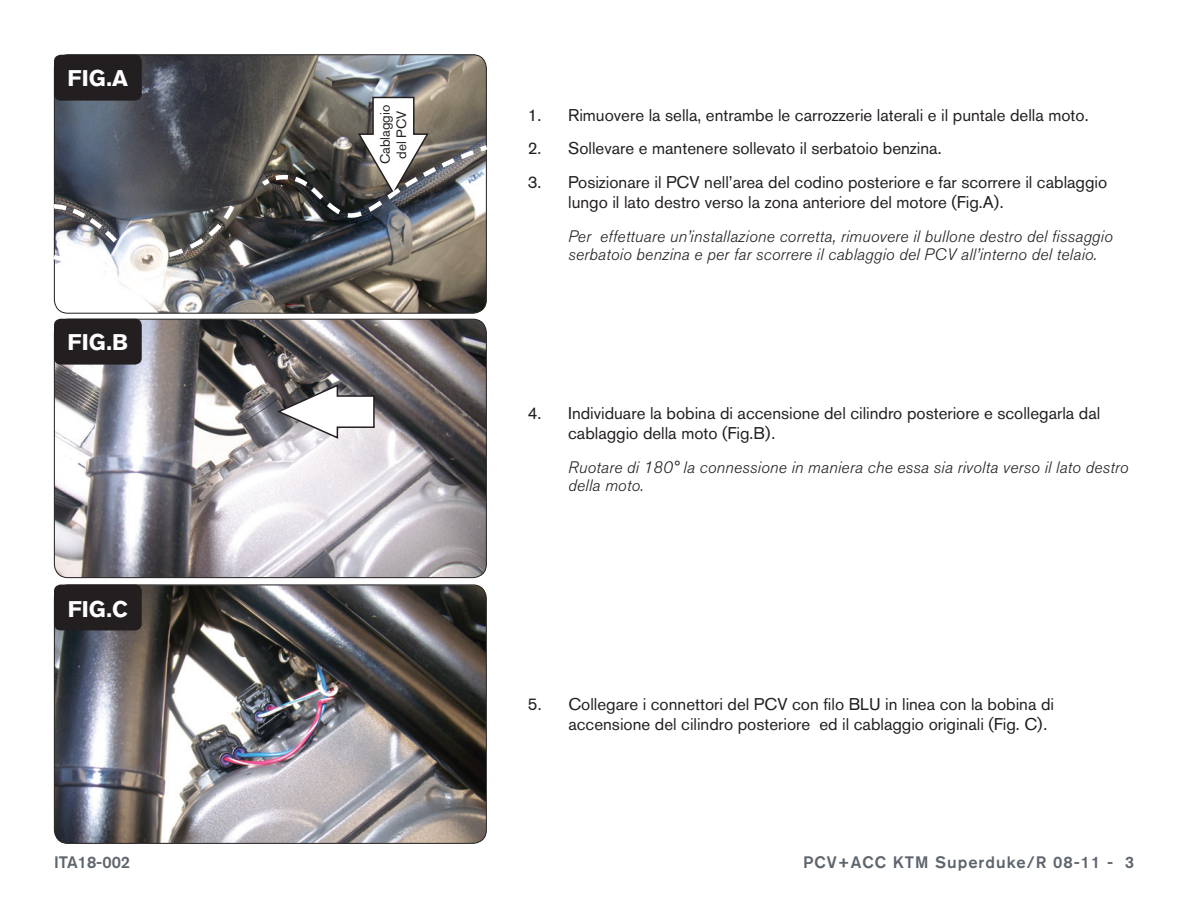
<style>
.page{position:relative;width:1188px;height:918px;background:#fff}
.page>*{position:absolute;margin:0;border:0;box-sizing:border-box;transform-origin:0 0}
.t1{font:700 22.5px "Akzidenz Grotesk BQ";color:#fff}
.t2{font:16.8px/20.2px "Akzidenz Grotesk BQ";color:#231f20}
.t3{font:italic 300 16.5px/18px "Akzidenz Grotesk BQ";letter-spacing:.01em;color:#231f20}
.t4{font:500 16.5px "Akzidenz Grotesk BQ";letter-spacing:.06em;color:#5e656c}
.t5{font:500 16.5px "Akzidenz Grotesk BQ";color:#5e656c}
.t6{font:13.5px/16.2px "Akzidenz Grotesk BQ";color:#231f20;text-align:center}
</style>
<div class="page">
<img style="left:54px;top:55px;width:431px;height:257px">
<img style="left:54px;top:585px;width:432px;height:258px">
<div style="left:54px;top:585px;width:433px;height:259px;border:1px solid #231f20;border-radius:14px"></div>
<div style="left:54px;top:55px;width:88px;height:46px;background:#231f20;border-radius:7px"></div>
<div style="left:54px;top:585px;width:88px;height:45px;background:#231f20;border-radius:7px"></div>
<svg style="left:53px;top:387px;width:1px;height:26px"></svg>
<img style="left:54px;top:319px;width:432px;height:259px">
<div style="left:54px;top:319px;width:88px;height:46px;background:#231f20;border-radius:7px"></div>
<svg style="left:184px;top:362px;width:303px;height:193px"></svg>
<img style="left:53px;top:202px;width:69px;height:73px">
<svg style="left:165px;top:200px;width:73px;height:59px;background:#605f5e"></svg>
<img style="left:259px;top:96px;width:228px;height:125px">
<h1 class="t1" style="left:68px;top:65px;width:62px">FIG.A</h1>
<h1 class="t1" style="left:68px;top:329px;width:62px">FIG.B</h1>
<h1 class="t1" style="left:68px;top:596px;width:60px">FIG.C</h1>
<p class="t6" style="left:377px;top:164px;width:61px;rotate:-90deg">Cablaggio del PCV</p>
<p class="t2" style="left:528px;top:105px;width:562px">1. Rimuovere la sella, entrambe le carrozzerie laterali e il puntale della moto.</p>
<p class="t2" style="left:528px;top:138px;width:415px">2. Sollevare e mantenere sollevato il serbatoio benzina.</p>
<p class="t2" style="left:568px;top:172px;width:541px;text-indent:-40px">3. Posizionare il PCV nell’area del codino posteriore e far scorrere il cablaggio lungo il lato destro verso la zona anteriore del motore (Fig.A).</p>
<p class="t3" style="left:568px;top:228px;width:546px">Per effettuare un’installazione corretta, rimuovere il bullone destro del fissaggio serbatoio benzina e per far scorrere il cablaggio del PCV all’interno del telaio.</p>
<p class="t2" style="left:568px;top:403px;width:534px;text-indent:-40px">4. Individuare la bobina di accensione del cilindro posteriore e scollegarla dal cablaggio della moto (Fig.B).</p>
<p class="t3" style="left:568px;top:458px;width:562px">Ruotare di 180° la connessione in maniera che essa sia rivolta verso il lato destro della moto.</p>
<p class="t2" style="left:568px;top:694px;width:487px;text-indent:-40px">5. Collegare i connettori del PCV con filo BLU in linea con la bobina di accensione del cilindro posteriore ed il cablaggio originali (Fig. C).</p>
<p class="t5" style="left:54px;top:852px;width:78px">ITA18-002</p>
<p class="t4" style="left:803px;top:852px;width:332px">PCV+ACC KTM Superduke/R 08-11 - 3</p>
</div>
